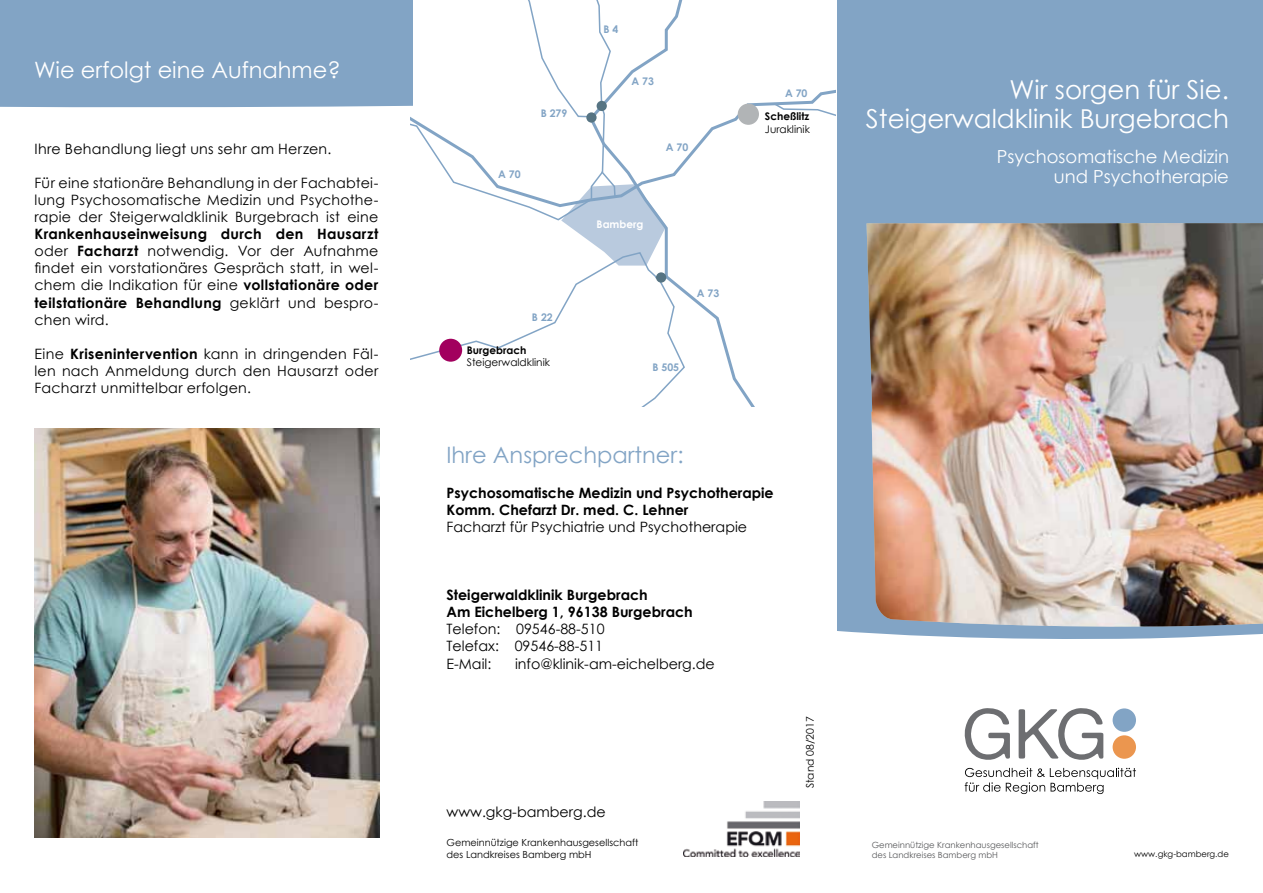
<style>
.page{position:relative;width:1263px;height:893px;background:#fff}
.page>*{position:absolute;margin:0;border:0;box-sizing:border-box;transform-origin:0 0}
.t1{font:26.1px/28.3px "Century Gothic";color:#fff;text-align:right}
.t2{font:22.5px "Century Gothic";color:#fff}
.t3{font:22.5px "Century Gothic";color:#82a4c5}
.t4{font:18px/20.2px "Century Gothic";color:#fff;text-align:right}
.t5{font:14.25px/17.1px "Century Gothic";letter-spacing:.01em;color:#000;text-align:justify}
.t6{font:700 14.25px/17.1px "Century Gothic";color:#000}
.t7{font:10.5px "Century Gothic";color:#000}
.t8{font:700 10.5px "Century Gothic";color:#82a4c5}
.t9{font:700 10.5px "Century Gothic";color:#000}
.t10{font:700 10.5px "Century Gothic";color:#fff}
.t11{font:9.75px/11.7px "Century Gothic";color:#000}
.t12{font:8.55px/10.2px "Century Gothic";color:#58595b}
.t13{font:8.55px "Century Gothic";color:#000}
.s1{font-weight:700}
</style>
<div class="page">
<div style="left:0;top:0;width:410px;height:108px;background:#82a4c5"></div>
<div style="left:838px;top:0;width:425px;height:639px;background:#82a4c5"></div>
<img style="left:866px;top:223px;width:397px;height:406px">
<div style="left:1112px;top:735px;width:24px;height:24px;background:#eb964f;border-radius:50%"></div>
<div style="left:1112px;top:708px;width:24px;height:24px;background:#82a4c5;border-radius:50%"></div>
<svg style="left:965px;top:768px;width:171px;height:26px"></svg>
<svg style="left:965px;top:708px;width:45px;height:52px"></svg>
<svg style="left:1018px;top:708px;width:85px;height:52px"></svg>
<img style="left:684px;top:801px;width:115px;height:56px">
<img style="left:34px;top:428px;width:345px;height:410px">
<svg style="left:686px;top:102px;width:86px;height:305px"></svg>
<svg style="left:410px;top:0;width:276px;height:407px"></svg>
<svg style="left:772px;top:100px;width:64px;height:16px"></svg>
<div style="left:439px;top:339px;width:23px;height:23px;background:#a2005e;border-radius:50%"></div>
<div style="left:738px;top:104px;width:21px;height:21px;background:#b1b4b6;border-radius:50%"></div>
<div style="left:586px;top:112px;width:11px;height:11px;background:#567483;border-radius:50%"></div>
<div style="left:597px;top:101px;width:10px;height:10px;background:#567483;border-radius:50%"></div>
<div style="left:656px;top:272px;width:10px;height:11px;background:#567483;border-radius:50%"></div>
<h2 class="t2" style="left:34px;top:54px;width:308px">Wie erfolgt eine Aufnahme?</h2>
<p class="t5" style="left:34px;top:140px;width:298px">Ihre Behandlung liegt uns sehr am Herzen.</p>
<p class="t5" style="left:34px;top:174px;width:345px">Für eine stationäre Behandlung in der Fachabtei&shy;lung Psychosomatische Medizin und Psychothe&shy;rapie der Steigerwaldklinik Burgebrach ist eine</p>
<p class="t5" style="left:34px;top:225px;width:345px"><span class="s1">Krankenhauseinweisung durch den Hausarzt </span>oder <span class="s1">Facharzt</span> notwendig. Vor der Aufnahme findet ein vorstationäres Gespräch statt, in wel&shy;chem die Indikation für eine <span class="s1">vollstationäre oder teilstationäre Behandlung</span> geklärt und bespro&shy;chen wird.</p>
<p class="t5" style="left:34px;top:345px;width:345px">Eine <span class="s1">Krisenintervention</span> kann in dringenden Fäl&shy;len nach Anmeldung durch den Hausarzt oder Facharzt unmittelbar erfolgen.</p>
<p class="t8" style="left:541px;top:105px;width:28px">B 279</p>
<p class="t8" style="left:498px;top:167px;width:24px">A 70</p>
<p class="t8" style="left:532px;top:309px;width:22px">B 22</p>
<p class="t9" style="left:467px;top:342px;width:61px">Burgebrach</p>
<p class="t7" style="left:467px;top:355px;width:85px">Steigerwaldklinik</p>
<p class="t8" style="left:603px;top:21px;width:16px">B 4</p>
<p class="t8" style="left:631px;top:73px;width:24px">A 73</p>
<p class="t8" style="left:666px;top:139px;width:24px">A 70</p>
<p class="t10" style="left:597px;top:217px;width:48px">Bamberg</p>
<p class="t8" style="left:697px;top:285px;width:24px">A 73</p>
<p class="t8" style="left:652px;top:359px;width:28px">B 505</p>
<p class="t8" style="left:785px;top:86px;width:24px">A 70</p>
<p class="t9" style="left:765px;top:109px;width:46px">Scheßlitz</p>
<p class="t7" style="left:765px;top:122px;width:47px">Juraklinik</p>
<h2 class="t3" style="left:446px;top:439px;width:239px">Ihre Ansprechpartner:</h2>
<p class="t6" style="left:446px;top:483px;width:329px">Psychosomatische Medizin und Psychotherapie<br>Komm. Chefarzt Dr. med. C. Lehner</p>
<p class="t5" style="left:446px;top:518px;width:302px">Facharzt für Psychiatrie und Psychotherapie</p>
<p class="t6" style="left:446px;top:586px;width:248px">Steigerwaldklinik Burgebrach<br>Am Eichelberg 1, 96138 Burgebrach</p>
<p class="t5" style="left:446px;top:620px;width:160px">Telefon: 09546-88-510<br>Telefax: 09546-88-511<br>E-Mail:</p>
<p class="t5" style="left:515px;top:655px;width:201px">info@klinik-am-eichelberg.de</p>
<p class="t5" style="left:446px;top:803px;width:161px">www.gkg-bamberg.de</p>
<p class="t11" style="left:446px;top:836px;width:193px">Gemeinnützige Krankenhausgesellschaft des Landkreises Bamberg mbH</p>
<p class="t7" style="left:803px;top:788px;width:73px;rotate:-90deg">Stand 08/2017</p>
<h1 class="t1" style="left:866px;top:75px;width:365px">Wir sorgen für Sie.<br>Steigerwaldklinik Burgebrach</h1>
<p class="t4" style="left:997px;top:146px;width:234px">Psychosomatische Medizin und Psychotherapie</p>
<p class="t12" style="left:872px;top:839px;width:169px">Gemeinnützige Krankenhausgesellschaft des Landkreises Bamberg mbH</p>
<p class="t13" style="left:1134px;top:848px;width:96px">www.gkg-bamberg.de</p>
</div>
